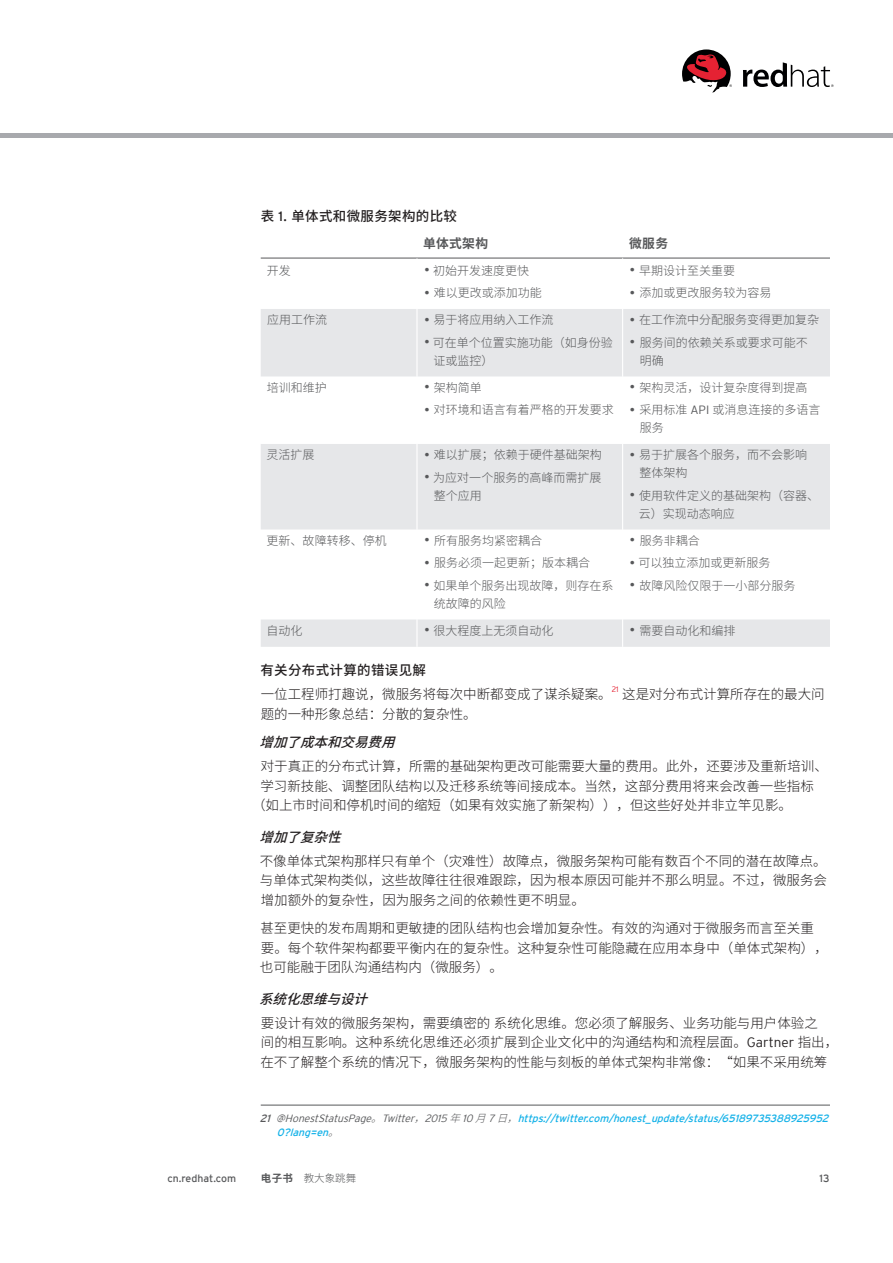
<style>
.page{position:relative;width:893px;height:1263px;background:#fff}
.page>*{position:absolute;margin:0;border:0;box-sizing:border-box;transform-origin:0 0}
.Main_-_Body{font:300 13.5px/19.5px "Noto Sans CJ Ksc";color:#231f20}
.Main_-_Subhead_3{font:italic 500 13.5px "Noto Sans CJ Ksc";color:#231f20}
.Main_-_Table_Name{font:500 13.5px "Noto Sans CJ Ksc";letter-spacing:.025em;color:#231f20}
.Main_-_Subhead_2{font:500 13.5px "Noto Sans CJ Ksc";letter-spacing:.025em;color:#231f20}
.Main_-_Table_Subhead{font:700 12.75px "Noto Sans CJ Ksc";letter-spacing:.025em;color:#57585a}
.Main_-_Table_Body__l{font:300 12px/18px "Noto Sans CJ Ksc";color:#57585a}
.Main_-_Footnote{font:italic 10.5px/13.5px "Interstate";color:#13b1e8}
.t1{font:10.5px "Interstate";color:#57585a}
.t2{font:300 10.5px "Noto Sans CJ Ksc";color:#57585a}
.Main_-_Body-2{font:300 7.8px "Interstate";color:#e52233}
.s1{font-family:"Interstate";font-weight:400}
.s2{font-family:"Interstate"}
.s3{color:#57585a}
.s4{font-weight:300;color:#57585a}
.s5{font-family:"Noto Sans CJ Ksc";font-weight:300;color:#57585a}
.s6{font-weight:700}
</style>
<div class="page">
<svg style="left:261px;top:309px;width:569px;height:338px;fill:#e6e7e9"></svg>
<hr style="left:261px;top:258px;width:156px;height:1px;background:#57585a">
<hr style="left:417px;top:258px;width:206px;height:1px;background:#57585a">
<hr style="left:623px;top:258px;width:207px;height:1px;background:#57585a">
<hr style="left:416px;top:258px;width:2px;height:51px;background:#fff">
<hr style="left:622px;top:258px;width:1px;height:51px;background:#fff">
<hr style="left:416px;top:309px;width:2px;height:67px;background:#fff">
<hr style="left:622px;top:309px;width:1px;height:67px;background:#fff">
<hr style="left:416px;top:376px;width:2px;height:68px;background:#fff">
<hr style="left:622px;top:376px;width:1px;height:68px;background:#fff">
<hr style="left:416px;top:444px;width:2px;height:85px;background:#fff">
<hr style="left:622px;top:444px;width:1px;height:85px;background:#fff">
<hr style="left:416px;top:529px;width:2px;height:90px;background:#fff">
<hr style="left:622px;top:529px;width:1px;height:90px;background:#fff">
<hr style="left:416px;top:619px;width:2px;height:28px;background:#fff">
<svg style="left:622px;top:619px;width:1px;height:28px"></svg>
<hr style="left:261px;top:1105px;width:569px;height:1px;background:#57585a">
<svg style="left:743px;top:62px;width:90px;height:25px"></svg>
<svg style="left:682px;top:49px;width:50px;height:44px"></svg>
<hr style="left:0;top:133px;width:893px;height:4px;background:#a8a9ad">
<p class="Main_-_Table_Name" style="left:261px;top:208px;width:198px">表 <span class="s1">1.</span> 单体式和微服务架构的比较</p>
<p class="Main_-_Table_Subhead" style="left:423px;top:236px;width:67px">单体式架构</p>
<p class="Main_-_Table_Subhead" style="left:629px;top:236px;width:40px">微服务</p>
<p class="Main_-_Table_Body__l" style="left:267px;top:261px;width:25px">开发</p>
<p class="Main_-_Table_Body__l" style="left:424px;top:261px;width:106px"><span class="s1">•</span> 初始开发速度更快</p>
<p class="Main_-_Table_Body__l" style="left:424px;top:284px;width:119px"><span class="s1">•</span> 难以更改或添加功能</p>
<p class="Main_-_Table_Body__l" style="left:630px;top:261px;width:107px"><span class="s1">•</span> 早期设计至关重要</p>
<p class="Main_-_Table_Body__l" style="left:630px;top:284px;width:143px"><span class="s1">•</span> 添加或更改服务较为容易</p>
<p class="Main_-_Table_Body__l" style="left:267px;top:311px;width:61px">应用工作流</p>
<p class="Main_-_Table_Body__l" style="left:424px;top:311px;width:131px"><span class="s1">•</span> 易于将应用纳入工作流</p>
<p class="Main_-_Table_Body__l" style="left:433px;top:333px;width:181px;text-indent:-9px"><span class="s1">•</span> 可在单个位置实施功能（如身份验证或监控）</p>
<p class="Main_-_Table_Body__l" style="left:267px;top:378px;width:61px">培训和维护</p>
<p class="Main_-_Table_Body__l" style="left:424px;top:378px;width:59px"><span class="s1">•</span> 架构简单</p>
<p class="Main_-_Table_Body__l" style="left:424px;top:401px;width:191px"><span class="s1">•</span> 对环境和语言有着严格的开发要求</p>
<p class="Main_-_Table_Body__l" style="left:266px;top:446px;width:49px">灵活扩展</p>
<p class="Main_-_Table_Body__l" style="left:424px;top:446px;width:179px"><span class="s1">•</span> 难以扩展；依赖于硬件基础架构</p>
<p class="Main_-_Table_Body__l" style="left:434px;top:468px;width:169px;text-indent:-10px"><span class="s1">•</span> 为应对一个服务的高峰而需扩展整个应用</p>
<p class="Main_-_Table_Body__l" style="left:267px;top:531px;width:121px">更新、故障转移、停机</p>
<p class="Main_-_Table_Body__l" style="left:424px;top:531px;width:119px"><span class="s1">•</span> 所有服务均紧密耦合</p>
<p class="Main_-_Table_Body__l" style="left:424px;top:554px;width:167px"><span class="s1">•</span> 服务必须一起更新；版本耦合</p>
<p class="Main_-_Table_Body__l" style="left:434px;top:576px;width:181px;text-indent:-10px"><span class="s1">•</span> 如果单个服务出现故障，则存在系统故障的风险</p>
<p class="Main_-_Table_Body__l" style="left:630px;top:311px;width:191px"><span class="s1">•</span> 在工作流中分配服务变得更加复杂</p>
<p class="Main_-_Table_Body__l" style="left:640px;top:333px;width:170px;text-indent:-10px"><span class="s1">•</span> 服务间的依赖关系或要求可能不明确</p>
<p class="Main_-_Table_Body__l" style="left:630px;top:378px;width:179px"><span class="s1">•</span> 架构灵活，设计复杂度得到提高</p>
<p class="Main_-_Table_Body__l" style="left:640px;top:401px;width:182px;text-indent:-10px"><span class="s1">•</span> 采用标准 <span class="s2">API</span> 或消息连接的多语言服务</p>
<p class="Main_-_Table_Body__l" style="left:640px;top:446px;width:169px;text-indent:-10px"><span class="s1">•</span> 易于扩展各个服务，而不会影响整体架构</p>
<p class="Main_-_Table_Body__l" style="left:639px;top:486px;width:182px;text-indent:-9px"><span class="s1">•</span> 使用软件定义的基础架构（容器、云）实现动态响应</p>
<p class="Main_-_Table_Body__l" style="left:630px;top:531px;width:71px"><span class="s1">•</span> 服务非耦合</p>
<p class="Main_-_Table_Body__l" style="left:630px;top:554px;width:142px"><span class="s1">•</span> 可以独立添加或更新服务</p>
<p class="Main_-_Table_Body__l" style="left:630px;top:576px;width:167px"><span class="s1">•</span> 故障风险仅限于一小部分服务</p>
<p class="Main_-_Table_Body__l" style="left:266px;top:621px;width:37px">自动化</p>
<p class="Main_-_Table_Body__l" style="left:424px;top:621px;width:131px"><span class="s1">•</span> 很大程度上无须自动化</p>
<p class="Main_-_Table_Body__l" style="left:630px;top:621px;width:107px"><span class="s1">•</span> 需要自动化和编排</p>
<p class="Main_-_Subhead_2" style="left:260px;top:662px;width:167px">有关分布式计算的错误见解</p>
<p class="Main_-_Body" style="left:261px;top:685px;width:353px">一位工程师打趣说，微服务将每次中断都变成了谋杀疑案。</p>
<p class="Main_-_Body-2" style="left:612px;top:685px;width:8px">21</p>
<p class="Main_-_Body" style="left:622px;top:685px;width:204px">这是对分布式计算所存在的最大问</p>
<p class="Main_-_Body" style="left:261px;top:704px;width:218px">题的一种形象总结：分散的复杂性。</p>
<p class="Main_-_Subhead_3" style="left:260px;top:734px;width:147px">增加了成本和交易费用</p>
<p class="Main_-_Body" style="left:261px;top:757px;width:568px">对于真正的分布式计算，所需的基础架构更改可能需要大量的费用。此外，还要涉及重新培训、</p>
<p class="Main_-_Body" style="left:260px;top:776px;width:555px">学习新技能、调整团队结构以及迁移系统等间接成本。当然，这部分费用将来会改善一些指标</p>
<p class="Main_-_Body" style="left:252px;top:796px;width:541px">（如上市时间和停机时间的缩短（如果有效实施了新架构）），但这些好处并非立竿见影。</p>
<p class="Main_-_Subhead_3" style="left:260px;top:829px;width:93px">增加了复杂性</p>
<p class="Main_-_Body" style="left:260px;top:851px;width:569px;text-align:justify">不像单体式架构那样只有单个（灾难性）故障点，微服务架构可能有数百个不同的潜在故障点。与单体式架构类似，这些故障往往很难跟踪，因为根本原因可能并不那么明显。不过，微服务会增加额外的复杂性，因为服务之间的依赖性更不明显。</p>
<p class="Main_-_Body" style="left:260px;top:919px;width:570px">甚至更快的发布周期和更敏捷的团队结构也会增加复杂性。有效的沟通对于微服务而言至关重要。每个软件架构都要平衡内在的复杂性。这种复杂性可能隐藏在应用本身中（单体式架构），也可能融于团队沟通结构内（微服务）。</p>
<p class="Main_-_Subhead_3" style="left:259px;top:991px;width:120px">系统化思维与设计</p>
<p class="Main_-_Body" style="left:260px;top:1013px;width:579px">要设计有效的微服务架构，需要缜密的系统化思维。您必须了解服务、业务功能与用户体验之<br>间的相互影响。这种系统化思维还必须扩展到企业文化中的沟通结构和流程层面。<span class="s2">Gartner</span> 指出，在不了解整个系统的情况下，微服务架构的性能与刻板的单体式架构非常像：“如果不采用统筹</p>
<p class="Main_-_Footnote" style="left:277px;top:1112px;width:556px;text-indent:-17px"><span class="s3">21</span> <span class="s4">@HonestStatusPage</span><span class="s5">。</span><span class="s4">Twitter</span><span class="s5">，</span><span class="s4">2015</span> <span class="s5">年</span><span class="s4">10</span> <span class="s5">月</span><span class="s4">7</span><span class="s5">日，</span>https://twitter.com/honest_ update/status/65189735388925952<br>0?lang=en<span class="s5">。</span></p>
<p class="t1" style="left:167px;top:1172px;width:70px">cn.redhat.com</p>
<p class="t2" style="left:261px;top:1172px;width:97px"><span class="s6">电子书</span> 教大象跳舞</p>
<p class="t1" style="left:820px;top:1172px;width:12px">13</p>
</div>
